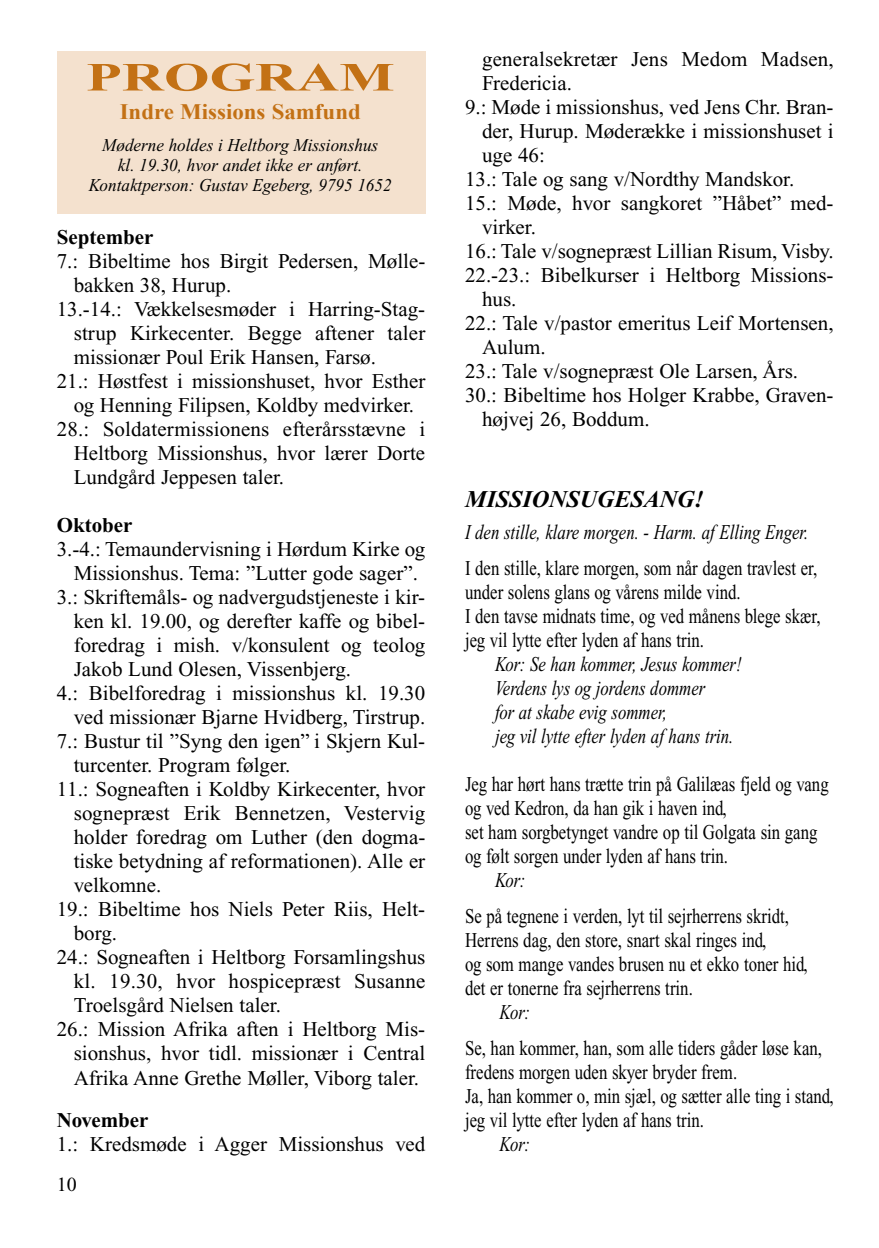
<style>
.page{position:relative;width:879px;height:1248px;background:#fff}
.page>*{position:absolute;margin:0;border:0;box-sizing:border-box;transform-origin:0 0}
.t1{font:700 40px "Times New Roman";color:#c37115;scale:1.46 1}
.t2{font:italic 700 24px "Times New Roman PS Std";color:#000}
.t3{font:700 22px "Times New Roman";color:#c37115;scale:1.04 1}
.t4{font:21px "Times New Roman PS Std";color:#000}
.t5{font:21px/24px "Times New Roman PS Std";color:#000;scale:.8 1}
.t6{font:italic 21px/24px "Times New Roman PS Std";color:#000;scale:.8 1}
.t7{font:700 21px "Times New Roman PS Std";color:#000}
.t8{font:20px "Times New Roman PS Std";color:#000}
.t9{font:italic 18px/20px "Times New Roman PS Std";color:#000;text-align:center;scale:.95 1}
</style>
<div class="page">
<div style="left:57px;top:51px;width:368px;height:162px;background:#f4e1ce"></div>
<h1 class="t1" style="left:86px;top:49px;width:213px">PROGRAM</h1>
<p class="t3" style="left:120px;top:96px;width:233px">Indre Missions Samfund</p>
<p class="t9" style="left:89px;top:135px;width:320px">Møderne holdes i Heltborg Missionshus<br>kl. 19.30, hvor andet ikke er anført.<br>Kontaktperson: Gustav Egeberg, 9795 1652</p>
<p class="t7" style="left:57px;top:225px;width:98px">September</p>
<p class="t4" style="left:57px;top:249px;width:370px">7.: Bibeltime hos Birgit Pedersen, Mølle-</p>
<p class="t4" style="left:74px;top:273px;width:159px">bakken 38, Hurup.</p>
<p class="t4" style="left:57px;top:297px;width:370px">13.-14.: Vækkelsesmøder i Harring-Stag-</p>
<p class="t4" style="left:74px;top:321px;width:353px">strup Kirkecenter. Begge aftener taler</p>
<p class="t4" style="left:74px;top:345px;width:304px">missionær Poul Erik Hansen, Farsø.</p>
<p class="t4" style="left:57px;top:369px;width:370px">21.: Høstfest i missionshuset, hvor Esther</p>
<p class="t4" style="left:74px;top:393px;width:342px">og Henning Filipsen, Koldby medvirker.</p>
<p class="t4" style="left:57px;top:417px;width:370px">28.: Soldatermissionens efterårsstævne i</p>
<p class="t4" style="left:74px;top:441px;width:353px">Heltborg Missionshus, hvor lærer Dorte</p>
<p class="t4" style="left:74px;top:465px;width:212px">Lundgård Jeppesen taler.</p>
<p class="t7" style="left:57px;top:513px;width:77px">Oktober</p>
<p class="t4" style="left:57px;top:537px;width:370px">3.-4.: Temaundervisning i Hørdum Kirke og</p>
<p class="t4" style="left:74px;top:561px;width:346px">Missionshus. Tema: ”Lutter gode sager”.</p>
<p class="t4" style="left:57px;top:585px;width:368px">3.: Skriftemåls- og nadvergudstjeneste i kir-</p>
<p class="t4" style="left:74px;top:609px;width:353px">ken kl. 19.00, og derefter kaffe og bibel-</p>
<p class="t4" style="left:74px;top:633px;width:353px">foredrag i mish. v/konsulent og teolog</p>
<p class="t4" style="left:74px;top:657px;width:279px">Jakob Lund Olesen, Vissenbjerg.</p>
<p class="t4" style="left:57px;top:681px;width:370px">4.: Bibelforedrag i missionshus kl. 19.30</p>
<p class="t4" style="left:74px;top:705px;width:353px">ved missionær Bjarne Hvidberg, Tirstrup.</p>
<p class="t4" style="left:57px;top:729px;width:370px">7.: Bustur til ”Syng den igen” i Skjern Kul-</p>
<p class="t4" style="left:74px;top:753px;width:218px">turcenter. Program følger.</p>
<p class="t4" style="left:57px;top:777px;width:370px">11.: Sogneaften i Koldby Kirkecenter, hvor</p>
<p class="t4" style="left:74px;top:801px;width:353px">sognepræst Erik Bennetzen, Vestervig</p>
<p class="t4" style="left:74px;top:825px;width:353px">holder foredrag om Luther (den dogma-</p>
<p class="t4" style="left:74px;top:849px;width:353px">tiske betydning af reformationen). Alle er</p>
<p class="t4" style="left:74px;top:873px;width:89px">velkomne.</p>
<p class="t4" style="left:57px;top:897px;width:370px">19.: Bibeltime hos Niels Peter Riis, Helt-</p>
<p class="t4" style="left:74px;top:921px;width:45px">borg.</p>
<p class="t4" style="left:57px;top:945px;width:370px">24.: Sogneaften i Heltborg Forsamlingshus</p>
<p class="t4" style="left:74px;top:969px;width:353px">kl. 19.30, hvor hospicepræst Susanne</p>
<p class="t4" style="left:74px;top:993px;width:209px">Troelsgård Nielsen taler.</p>
<p class="t4" style="left:57px;top:1017px;width:370px">26.: Mission Afrika aften i Heltborg Mis-</p>
<p class="t4" style="left:74px;top:1041px;width:353px">sionshus, hvor tidl. missionær i Central</p>
<p class="t4" style="left:74px;top:1065px;width:347px">Afrika Anne Grethe Møller, Viborg taler.</p>
<p class="t7" style="left:57px;top:1107px;width:93px">November</p>
<p class="t4" style="left:57px;top:1131px;width:370px">1.: Kredsmøde i Agger Missionshus ved</p>
<p class="t8" style="left:57px;top:1173px;width:21px">10</p>
<p class="t4" style="left:482px;top:47px;width:353px">generalsekretær Jens Medom Madsen,</p>
<p class="t4" style="left:482px;top:71px;width:91px">Fredericia.</p>
<p class="t4" style="left:465px;top:95px;width:370px">9.: Møde i missionshus, ved Jens Chr. Bran-</p>
<p class="t4" style="left:482px;top:119px;width:353px">der, Hurup. Møderække i missionshuset i</p>
<p class="t4" style="left:482px;top:143px;width:64px">uge 46:</p>
<p class="t4" style="left:465px;top:167px;width:331px">13.: Tale og sang v/Nordthy Mandskor.</p>
<p class="t4" style="left:465px;top:191px;width:370px">15.: Møde, hvor sangkoret ”Håbet” med-</p>
<p class="t4" style="left:482px;top:215px;width:56px">virker.</p>
<p class="t4" style="left:465px;top:239px;width:370px">16.: Tale v/sognepræst Lillian Risum, Visby.</p>
<p class="t4" style="left:465px;top:263px;width:370px">22.-23.: Bibelkurser i Heltborg Missions-</p>
<p class="t4" style="left:482px;top:287px;width:36px">hus.</p>
<p class="t4" style="left:465px;top:311px;width:370px">22.: Tale v/pastor emeritus Leif Mortensen,</p>
<p class="t4" style="left:482px;top:335px;width:65px">Aulum.</p>
<p class="t4" style="left:465px;top:359px;width:334px">23.: Tale v/sognepræst Ole Larsen, Års.</p>
<p class="t4" style="left:465px;top:383px;width:370px">30.: Bibeltime hos Holger Krabbe, Graven-</p>
<p class="t4" style="left:482px;top:407px;width:169px">højvej 26, Boddum.</p>
<p class="t2" style="left:465px;top:485px;width:166px">MISSIONS UGESA</p>
<p class="t2" style="left:660px;top:485px;width:45px">NG!</p>
<p class="t6" style="left:465px;top:519px;width:431px">I den stille, klare morgen. - Harm. af Elling Enger.</p>
<p class="t5" style="left:465px;top:555px;width:446px">I den stille, klare morgen, som når dagen travlest er, under solens glans og vårens milde vind.<br>I den tavse midnats time, og ved månens blege skær, jeg vil lytte efter lyden af hans trin.</p>
<p class="t6" style="left:495px;top:652px;width:310px">Kor: Se han kommer, Jesus kommer!<br>Verdens lys og jordens dommer<br>for at skabe evig sommer,<br>jeg vil lytte efter lyden af hans trin.</p>
<p class="t5" style="left:465px;top:771px;width:456px">Jeg har hørt hans trætte trin på Galilæas fjeld og vang og ved Kedron, da han gik i haven ind,<br>set ham sorgbetynget vandre op til Golgata sin gang og følt sorgen under lyden af hans trin.</p>
<p class="t6" style="left:495px;top:868px;width:39px">Kor:</p>
<p class="t5" style="left:465px;top:903px;width:430px">Se på tegnene i verden, lyt til sejrherrens skridt, Herrens dag, den store, snart skal ringes ind,<br>og som mange vandes brusen nu et ekko toner hid, det er tonerne fra sejrherrens trin.</p>
<p class="t6" style="left:500px;top:1000px;width:39px">Kor:</p>
<p class="t5" style="left:465px;top:1035px;width:462px">Se, han kommer, han, som alle tiders gåder løse kan, fredens morgen uden skyer bryder frem.<br>Ja, han kommer o, min sjæl, og sætter alle ting i stand, jeg vil lytte efter lyden af hans trin.</p>
<p class="t6" style="left:500px;top:1132px;width:39px">Kor:</p>
</div>
